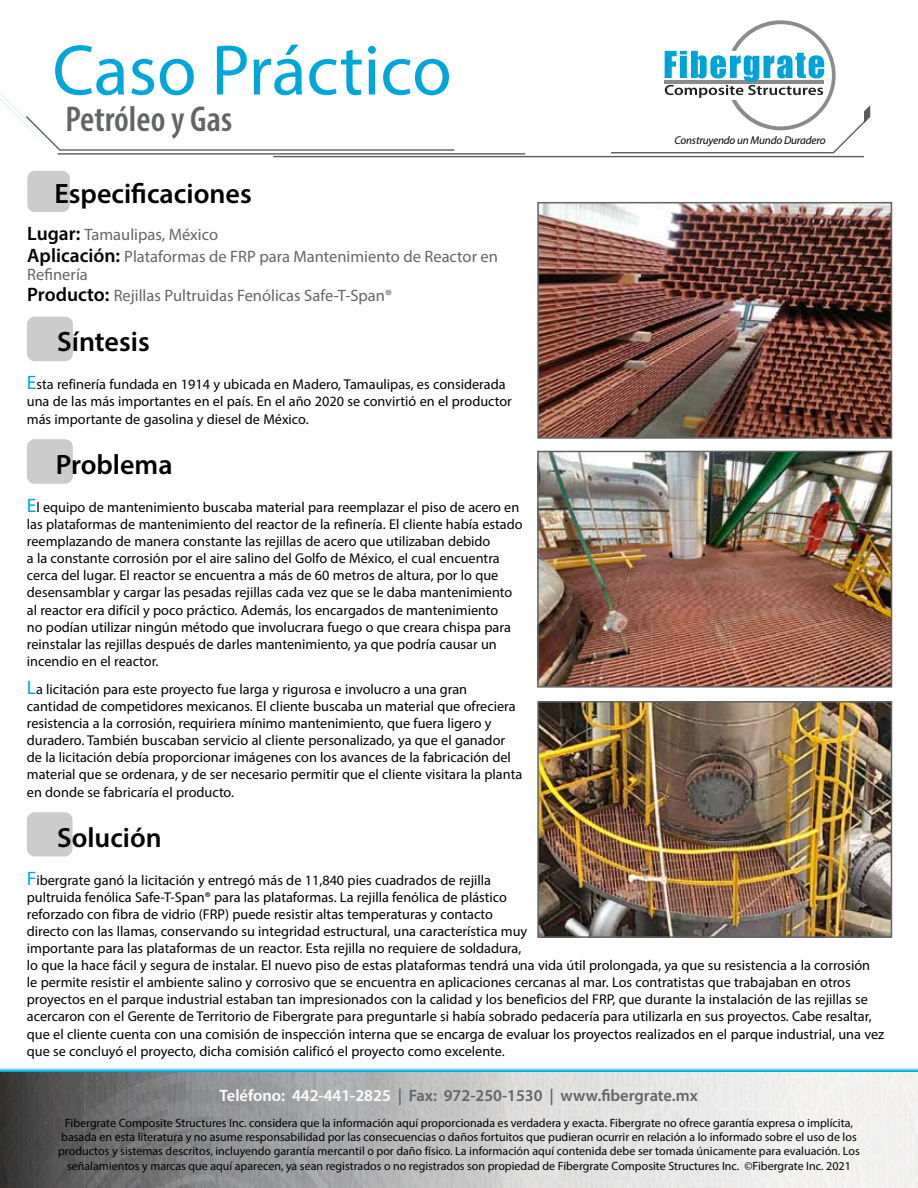
<style>
.page{position:relative;width:918px;height:1188px;background:#fff}
.page>*{position:absolute;margin:0;border:0;box-sizing:border-box;transform-origin:0 0}
.t1{font:72px "Myriad Pro";color:#00a5d9}
.t2{font:600 condensed 36px "Myriad Pro";color:#636466}
.t3{font:600 28.05px "Myriad Pro";color:#000}
.t4{font:600 27.9px "Myriad Pro";color:#000}
.t5{font:16.5px/21.3px "Myriad Pro";color:#656565}
.t6{font:600 16.5px "Myriad Pro";color:#636466}
.t7{font:14.25px/17.1px "Myriad Pro";color:#000}
.t8{font:12px/14.4px "Myriad Pro";color:#000;text-align:center}
.t9{font:italic 11.25px "Myriad Pro";letter-spacing:-.015em;color:#000}
.s1{font-weight:600;font-size:19.5px;color:#000}
.s2{font-size:19.5px;color:#00a5d9}
.s3{color:#fff}
</style>
<div class="page">
<img style="left:540px;top:205px;width:349px;height:231px">
<div style="left:537px;top:202px;width:355px;height:237px;border:2px solid #636466"></div>
<img style="left:540px;top:454px;width:349px;height:231px">
<div style="left:537px;top:451px;width:355px;height:237px;border:2px solid #636466"></div>
<img style="left:540px;top:704px;width:349px;height:231px">
<div style="left:537px;top:701px;width:355px;height:237px;border:2px solid #636466"></div>
<hr style="left:58px;top:153px;width:467px;height:2px;background:#585a5b">
<hr style="left:60px;top:149px;width:394px;height:2px;background:#585a5b">
<svg style="left:0;top:93px;width:64px;height:62px"></svg>
<hr style="left:273px;top:156px;width:591px;height:1px;background:#585a5b">
<hr style="left:611px;top:152px;width:223px;height:1px;background:#585a5b">
<img style="left:0;top:1072px;width:918px;height:116px">
<svg style="left:0;top:1068px;width:918px;height:4px;background:#5acaeb"></svg>
<div style="left:27px;top:317px;width:46px;height:44px;background:#ccc;border-radius:8px"></div>
<div style="left:27px;top:171px;width:43px;height:41px;background:#ccc;border-radius:7px"></div>
<hr style="left:664px;top:80px;width:160px;height:4px;background:#888a8c">
<svg style="left:665px;top:20px;width:205px;height:134px"></svg>
<div style="left:27px;top:812px;width:46px;height:44px;background:#ccc;border-radius:8px"></div>
<div style="left:27px;top:439px;width:46px;height:45px;background:#ccc;border-radius:8px"></div>
<h1 class="t1" style="left:53px;top:26px;width:401px">Caso Práctico</h1>
<h2 class="t2" style="left:66px;top:97px;width:168px">Petróleo y Gas</h2>
<h3 class="t3" style="left:54px;top:175px;width:199px">Especificaciones</h3>
<p class="t5" style="left:27px;top:224px;width:472px"><span class="s1">Lugar:</span> Tamaulipas, México<br><span class="s1">Aplicación:</span> Plataformas de FRP para Mantenimiento de Reactor en</p>
<p class="t5" style="left:27px;top:263px;width:366px">Refinería<br><span class="s1">Producto:</span> Rejillas Pultruidas Fenólicas Safe-T-Span®</p>
<h3 class="t3" style="left:57px;top:324px;width:94px">Síntesis</h3>
<p class="t7" style="left:27px;top:376px;width:487px"><span class="s2">E</span>sta refinería fundada en 1914 y ubicada en Madero, Tamaulipas, es considerada una de las más importantes en el país. En el año 2020 se convirtió en el productor más importante de gasolina y diesel de México.</p>
<h3 class="t3" style="left:56px;top:447px;width:118px">Problema</h3>
<p class="t7" style="left:27px;top:498px;width:497px"><span class="s2">E</span>l equipo de mantenimiento buscaba material para reemplazar el piso de acero en las plataformas de mantenimiento del reactor de la refinería. El cliente había estado reemplazando de manera constante las rejillas de acero que utilizaban debido<br>a la constante corrosión por el aire salino del Golfo de México, el cual encuentra cerca del lugar. El reactor se encuentra a más de 60 metros de altura, por lo que desensamblar y cargar las pesadas rejillas cada vez que se le daba mantenimiento al reactor era difícil y poco práctico. Además, los encargados de mantenimiento<br>no podían utilizar ningún método que involucrara fuego o que creara chispa para reinstalar las rejillas después de darles mantenimiento, ya que podría causar un incendio en el reactor.</p>
<p class="t7" style="left:27px;top:680px;width:497px"><span class="s2">L</span>a licitación para este proyecto fue larga y rigurosa e involucro a una gran cantidad de competidores mexicanos. El cliente buscaba un material que ofreciera resistencia a la corrosión, requiriera mínimo mantenimiento, que fuera ligero y duradero. También buscaban servicio al cliente personalizado, ya que el ganador de la licitación debía proporcionar imágenes con los avances de la fabricación del material que se ordenara, y de ser necesario permitir que el cliente visitara la planta en donde se fabricaría el producto.</p>
<p class="t9" style="left:674px;top:133px;width:153px">Construyendo un Mundo Duradero</p>
<h3 class="t4" style="left:57px;top:819px;width:106px">Solución</h3>
<p class="t7" style="left:27px;top:871px;width:859px"><span class="s2">F</span>ibergrate ganó la licitación y entregó más de 11,840 pies cuadrados de rejilla<br>pultruida fenólica Safe-T-Span® para las plataformas. La rejilla fenólica de plástico<br>reforzado con fibra de vidrio (FRP) puede resistir altas temperaturas y contacto<br>directo con las llamas, conservando su integridad estructural, una característica muy<br>importante para las plataformas de un reactor. Esta rejilla no requiere de soldadura,<br>lo que la hace fácil y segura de instalar. El nuevo piso de estas plataformas tendrá una vida útil prolongada, ya que su resistencia a la corrosión<br>le permite resistir el ambiente salino y corrosivo que se encuentra en aplicaciones cercanas al mar. Los contratistas que trabajaban en otros proyectos en el parque industrial estaban tan impresionados con la calidad y los beneficios del FRP, que durante la instalación de las rejillas se acercaron con el Gerente de Territorio de Fibergrate para preguntarle si había sobrado pedacería para utilizarla en sus proyectos. Cabe resaltar, que el cliente cuenta con una comisión de inspección interna que se encarga de evaluar los proyectos realizados en el parque industrial, una vez que se concluyó el proyecto, dicha comisión calificó el proyecto como excelente.</p>
<p class="t6" style="left:219px;top:1085px;width:480px"><span class="s3">Teléfono: 442-441-2825</span> | Fax: 972-250-1530 | www.fibergrate.mx</p>
<p class="t8" style="left:58px;top:1115px;width:803px">Fibergrate Composite Structures Inc. considera que la información aquí proporcionada es verdadera y exacta. Fibergrate no ofrece garantía expresa o implícita, basada en esta literatura y no asume responsabilidad por las consecuencias o daños fortuitos que pudieran ocurrir en relación a lo informado sobre el uso de los productos y sistemas descritos, incluyendo garantía mercantil o por daño físico. La información aquí contenida debe ser tomada únicamente para evaluación. Los señalamientos y marcas que aquí aparecen, ya sean registrados o no registrados son propiedad de Fibergrate Composite Structures Inc. ©Fibergrate Inc. 2021</p>
</div>
